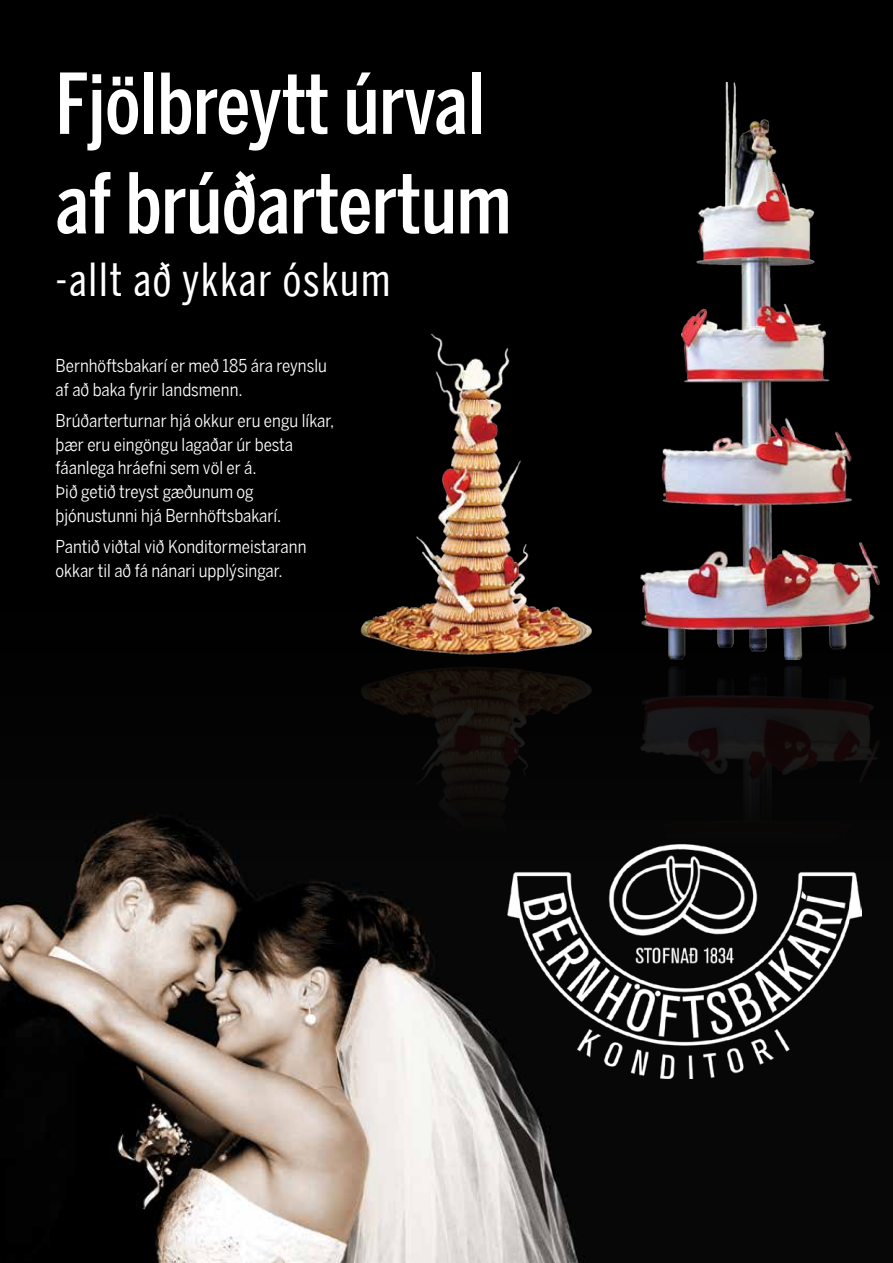
<style>
.page{position:relative;width:893px;height:1263px;background:#000}
.page>*{position:absolute;margin:0;border:0;box-sizing:border-box;transform-origin:0 0}
.t1{font:500 82.95px/99.6px "Benton Sans Comp";color:#fff}
.t2{font:45.6px "Benton Sans Comp";letter-spacing:.04em;color:#fff}
.t3{font:17.85px/23.7px "Benton Sans Cond";color:#fff}
</style>
<div class="page">
<img style="left:0;top:815px;width:862px;height:448px">
<img style="left:507px;top:842px;width:354px;height:236px">
<img style="left:360px;top:333px;width:232px;height:322px">
<img style="left:344px;top:667px;width:275px;height:171px">
<img style="left:640px;top:82px;width:240px;height:578px">
<img style="left:619px;top:666px;width:260px;height:181px">
<h1 class="t1" style="left:56px;top:54px;width:457px">Fjölbreytt úrval af brúðartertum</h1>
<h2 class="t2" style="left:56px;top:253px;width:336px">-allt að ykkar óskum</h2>
<p class="t3" style="left:56px;top:354px;width:273px">Bernhöftsbakarí er með 185 ára reynslu af að baka fyrir landsmenn.</p>
<p class="t3" style="left:56px;top:409px;width:280px">Brúðarterturnar hjá okkur eru engu líkar, þær eru eingöngu lagaðar úr besta fáanlega hráefni sem völ er á.<br>Þið getið treyst gæðunum og þjónustunni hjá Bernhöftsbakarí.</p>
<p class="t3" style="left:56px;top:534px;width:252px">Pantið viðtal við Konditormeistarann okkar til að fá nánari upplýsingar.</p>
</div>
